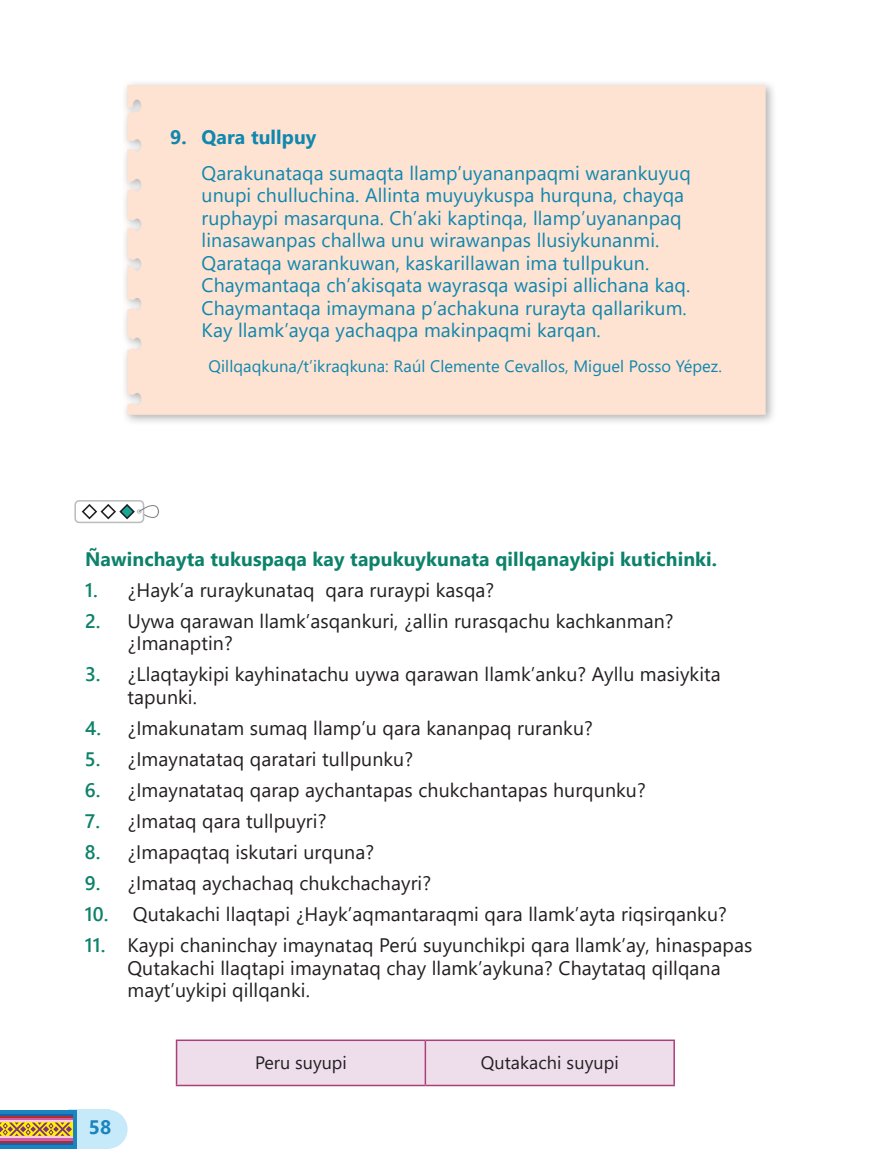
<style>
.page{position:relative;width:872px;height:1170px;background:#fff}
.page>*{position:absolute;margin:0;border:0;box-sizing:border-box;transform-origin:0 0}
.t1{font:19.5px/22.5px "Segoe UI";letter-spacing:.005em;color:#231f20}
.t2{font:19.5px/22.5px "Segoe UI";letter-spacing:.005em;color:#0f87ae}
.t3{font:700 19.5px "Segoe UI";letter-spacing:.005em;color:#0d826a}
.t4{font:700 19.5px "Segoe UI";letter-spacing:.005em;color:#0f87ae}
.t5{font:700 19.5px "Segoe UI";color:#1a84bf}
.t6{font:18px "Segoe UI";letter-spacing:.005em;color:#231f20}
.t7{font:16.5px "Segoe UI";letter-spacing:.005em;color:#0f87ae}
.s1{font-weight:600;color:#0d826a}
</style>
<div class="page">
<div style="left:68px;top:1109px;width:41px;height:39px;background:#c6eafa"></div>
<div style="left:89px;top:1109px;width:39px;height:39px;background:#c6eafa;border-radius:50%"></div>
<svg style="left:0;top:1110px;width:76px;height:38px"></svg>
<hr style="left:0;top:1113px;width:72px;height:2px;background:#1b60ae">
<hr style="left:0;top:1142px;width:72px;height:2px;background:#1b60ae">
<hr style="left:0;top:1115px;width:72px;height:3px;background:#b82c28">
<hr style="left:0;top:1139px;width:72px;height:3px;background:#b82c28">
<hr style="left:0;top:1118px;width:72px;height:2px;background:#ca5da3">
<hr style="left:0;top:1137px;width:72px;height:2px;background:#ca5da3">
<hr style="left:0;top:1120px;width:72px;height:2px;background:#f9cdde">
<hr style="left:0;top:1135px;width:72px;height:2px;background:#f9cdde">
<svg style="left:0;top:1122px;width:72px;height:13px"></svg>
<div style="left:121px;top:79px;width:656px;height:347px;background:#231f20;opacity:.35"></div>
<div style="left:127px;top:85px;width:638px;height:330px;background:#fee2d2"></div>
<div style="left:74px;top:500px;width:70px;height:23px;border:2px solid #bcbdc0;border-radius:4px"></div>
<svg style="left:81px;top:502px;width:78px;height:18px"></svg>
<div style="left:177px;top:1040px;width:496px;height:44px;background:#eedeec"></div>
<hr style="left:176px;top:1039px;width:249px;height:1px;background:#ab3f78">
<hr style="left:176px;top:1040px;width:1px;height:44px;background:#ab3f78">
<hr style="left:425px;top:1039px;width:250px;height:1px;background:#ab3f78">
<hr style="left:424px;top:1040px;width:2px;height:44px;background:#ab3f78">
<hr style="left:673px;top:1040px;width:2px;height:44px;background:#ab3f78">
<hr style="left:176px;top:1084px;width:249px;height:2px;background:#ab3f78">
<hr style="left:425px;top:1084px;width:250px;height:2px;background:#ab3f78">
<p class="t4" style="left:170px;top:119px;width:148px">9. Qara tullpuy</p>
<p class="t2" style="left:202px;top:160px;width:491px">Qarakunataqa sumaqta llamp’uyananpaqmi warankuyuq unupi chulluchina. Allinta muyuykuspa hurquna, chayqa ruphaypi masarquna. Ch’aki kaptinqa, llamp’uyananpaq linasawanpas challwa unu wirawanpas llusiykunanmi.<br>Qarataqa warankuwan, kaskarillawan ima tullpukun.<br>Chaymantaqa ch’akisqata wayrasqa wasipi allichana kaq.<br>Chaymantaqa imaymana p’achakuna rurayta qallarikum.<br>Kay llamk’ayqa yachaqpa makinpaqmi karqan.</p>
<p class="t7" style="left:209px;top:351px;width:515px">Qillqaqkuna/t’ikraqkuna: Raúl Clemente Cevallos, Miguel Posso Yépez.</p>
<p class="t3" style="left:85px;top:540px;width:633px">Ñawinchayta tukuspaqa kay tapukuykunata qillqanaykipi kutichinki.</p>
<p class="t1" style="left:85px;top:577px;width:411px"><span class="s1">1.</span> ¿Hayk’a ruraykunataq qara ruraypi kasqa?</p>
<p class="t1" style="left:128px;top:608px;width:547px;text-indent:-43px"><span class="s1">2.</span> Uywa qarawan llamk’asqankuri, ¿allin rurasqachu kachkanman? ¿Imanaptin?</p>
<p class="t1" style="left:128px;top:661px;width:595px;text-indent:-43px"><span class="s1">3.</span> ¿Llaqtaykipi kayhinatachu uywa qarawan llamk’anku? Ayllu masiykita tapunki.</p>
<p class="t1" style="left:85px;top:715px;width:509px"><span class="s1">4.</span> ¿Imakunatam sumaq llamp’u qara kananpaq ruranku?</p>
<p class="t1" style="left:85px;top:746px;width:330px"><span class="s1">5.</span> ¿Imaynatataq qaratari tullpunku?</p>
<p class="t1" style="left:85px;top:777px;width:562px"><span class="s1">6.</span> ¿Imaynatataq qarap aychantapas chukchantapas hurqunku?</p>
<p class="t1" style="left:85px;top:808px;width:243px"><span class="s1">7.</span> ¿Imataq qara tullpuyri?</p>
<p class="t1" style="left:85px;top:839px;width:291px"><span class="s1">8.</span> ¿Imapaqtaq iskutari urquna?</p>
<p class="t1" style="left:85px;top:870px;width:348px"><span class="s1">9.</span> ¿Imataq aychachaq chukchachayri?</p>
<p class="t1" style="left:85px;top:901px;width:643px"><span class="s1">10.</span> Qutakachi llaqtapi ¿Hayk’aqmantaraqmi qara llamk’ayta riqsirqanku?</p>
<p class="t1" style="left:127px;top:932px;width:626px;text-indent:-43px"><span class="s1">11.</span> Kaypi chaninchay imaynataq Perú suyunchikpi qara llamk’ay, hinaspapas<br>Qutakachi llaqtapi imaynataq chay llamk’aykuna? Chaytataq qillqana mayt’uykipi qillqanki.</p>
<p class="t5" style="left:89px;top:1108px;width:24px">58</p>
<p class="t6" style="left:255px;top:1045px;width:93px">Peru suyupi</p>
<p class="t6" style="left:481px;top:1045px;width:139px">Qutakachi suyupi</p>
</div>
